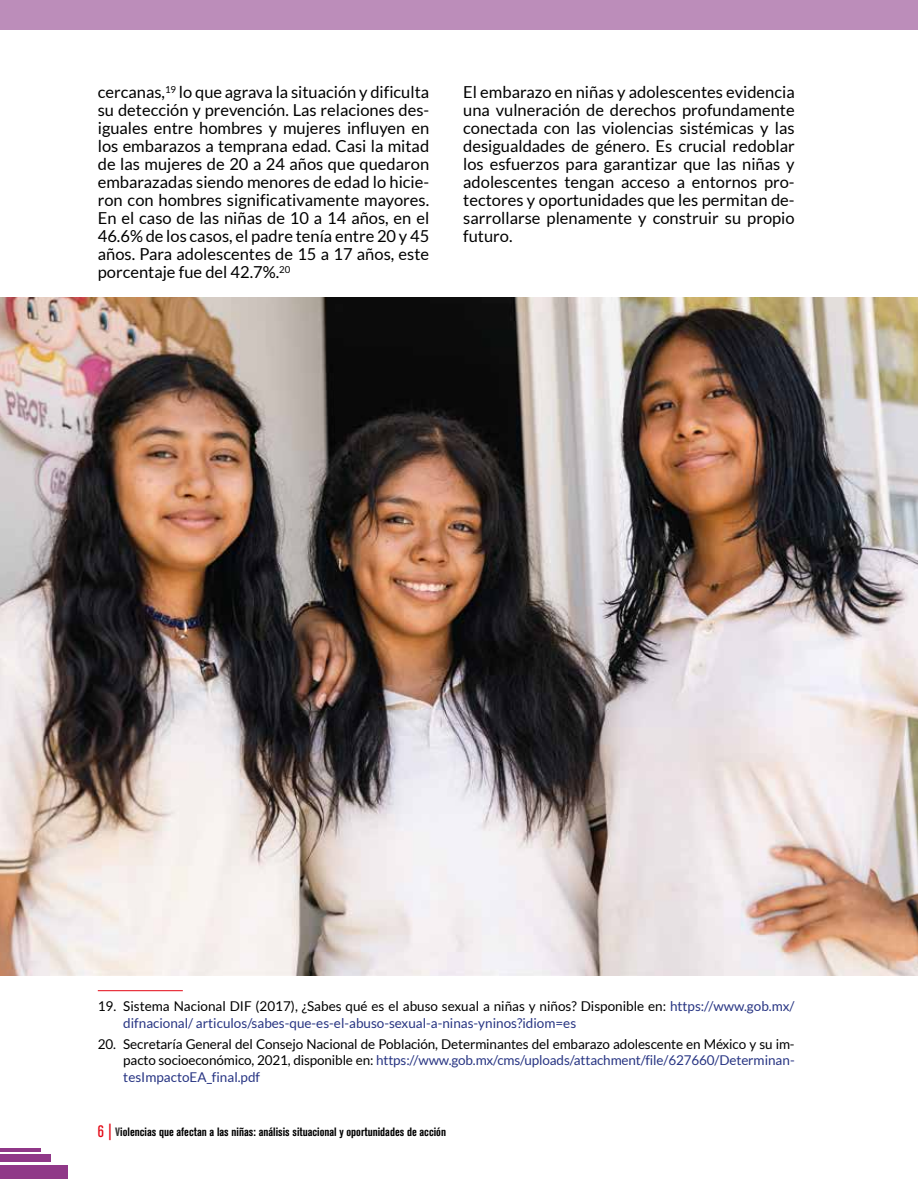
<style>
.page{position:relative;width:918px;height:1188px;background:#fff}
.page>*{position:absolute;margin:0;border:0;box-sizing:border-box;transform-origin:0 0}
.t1{font:16.5px/18px "Lato";color:#000;text-align:justify}
.t2{font:13.5px/16.5px "Lato";color:#000;text-align:justify}
.t3{font:13.5px/16.5px "Lato";color:#283583}
.t4{font:700 condensed 12px "Akzidenz Grotesk BQ";color:#000}
.s1{color:#000}
.s2{color:#283583}
.s3{font-weight:400;font-size:16.5px;color:#e30613}
.s4{color:#3c3c3b}
</style>
<div class="page">
<div style="left:0;top:0;width:918px;height:30px;background:#bc8dba"></div>
<hr style="left:98px;top:990px;width:85px;height:1px;background:#e30613">
<img style="left:0;top:297px;width:918px;height:679px">
<hr style="left:0;top:1148px;width:41px;height:3px;background:#903888">
<div style="left:0;top:1155px;width:51px;height:7px;background:#903888"></div>
<div style="left:0;top:1165px;width:68px;height:14px;background:#903888"></div>
<p class="t1" style="left:98px;top:83px;width:333px">cercanas,<sup>19</sup> lo que agrava la situación y dificulta su detección y prevención. Las relaciones des&shy;iguales entre hombres y mujeres influyen en los embarazos a temprana edad. Casi la mitad de las mujeres de 20 a 24 años que quedaron embarazadas siendo menores de edad lo hicie&shy;ron con hombres significativamente mayores.<br>En el caso de las niñas de 10 a 14 años, en el 46.6% de los casos, el padre tenía entre 20 y 45 años. Para adolescentes de 15 a 17 años, este porcentaje fue del 42.7%.<sup>20</sup></p>
<p class="t1" style="left:463px;top:83px;width:333px">El embarazo en niñas y adolescentes evidencia una vulneración de derechos profundamente conectada con las violencias sistémicas y las desigualdades de género. Es crucial redoblar los esfuerzos para garantizar que las niñas y adolescentes tengan acceso a entornos pro&shy;tectores y oportunidades que les permitan de&shy;sarrollarse plenamente y construir su propio futuro.</p>
<p class="t3" style="left:123px;top:998px;width:673px;text-indent:-26px"><span class="s1">19. Sistema Nacional DIF (2017), ¿Sabes qué es el abuso sexual a niñas y niños? Disponible en:</span> https://www.gob.mx/ difnacional/ articulos/sabes-que-es-el-abuso-sexual-a-ninas-yninos?idiom=es</p>
<p class="t2" style="left:123px;top:1035px;width:673px;text-indent:-26px">20. Secretaría General del Consejo Nacional de Población, Determinantes del embarazo adolescente en México y su im&shy;pacto socioeconómico, 2021, disponible en: <span class="s2">https://www.gob.mx/cms/uploads/attachment/file/627660/Determinan&shy;tesImpactoEA_final.pdf</span></p>
<p class="t4" style="left:98px;top:1125px;width:350px"><span class="s3">6 |</span> <span class="s4">V</span>iolencias que afectan a las niñas: análisis situacional y oportunidades de acción</p>
</div>
